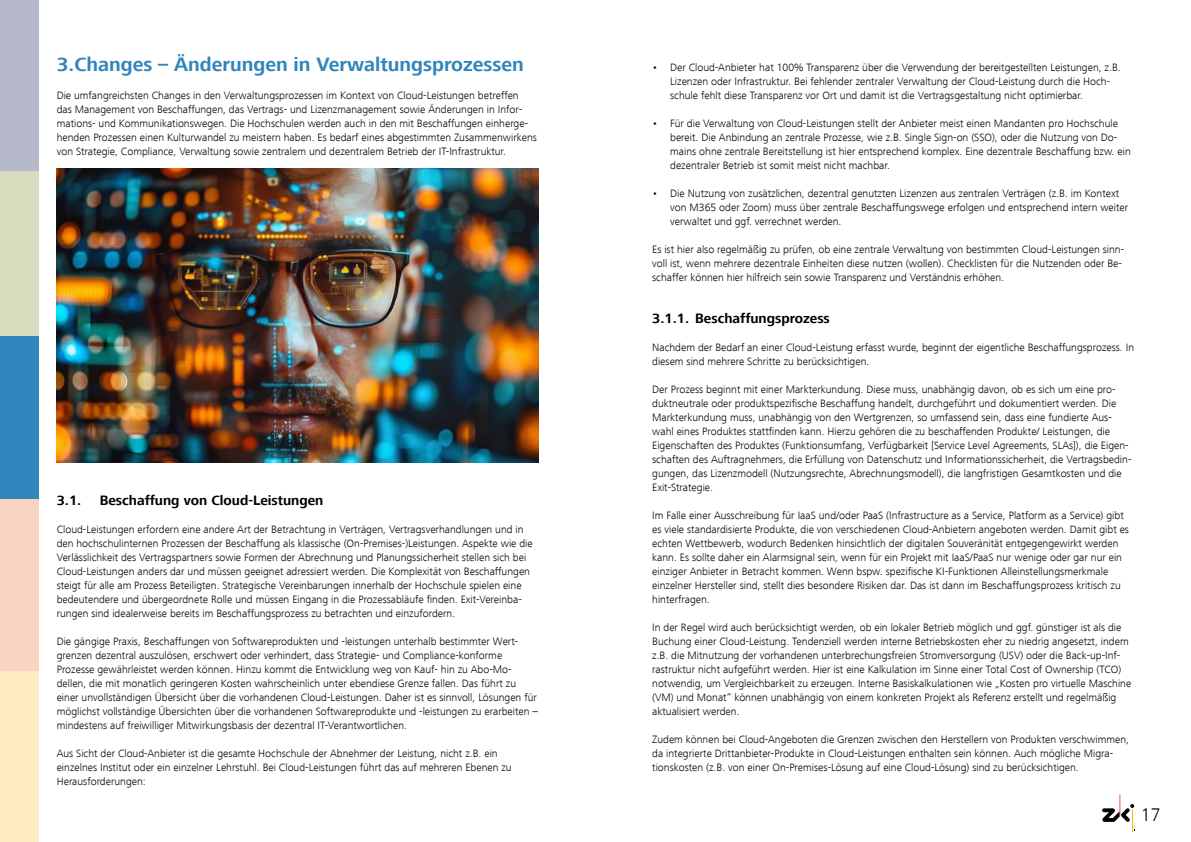
<style>
.page{position:relative;width:1191px;height:842px;background:#fff}
.page>*{position:absolute;margin:0;border:0;box-sizing:border-box;transform-origin:0 0}
.Überschrift{font:700 20px "Frutiger Next LT";color:#3185bd}
.t1{font:300 18.8px "Frutiger Next LT";color:#000}
.Kapitel_Headline{font:700 14px "Frutiger Next LT";color:#000}
.Fließtext{font:300 11px/14px "Frutiger Next LT";color:#000}
</style>
<div class="page">
<svg style="left:1102px;top:794px;width:32px;height:37px"></svg>
<div style="left:0;top:0;width:39px;height:171px;background:#b5b9c9"></div>
<div style="left:0;top:335px;width:39px;height:165px;background:#3185bd"></div>
<div style="left:0;top:171px;width:39px;height:164px;background:#dadcbf"></div>
<div style="left:0;top:500px;width:39px;height:171px;background:#fbd3c3"></div>
<div style="left:0;top:671px;width:39px;height:171px;background:#ffeac1"></div>
<img style="left:57px;top:169px;width:482px;height:294px">
<p class="Überschrift" style="left:57px;top:53px;width:468px">3.Changes – Änderungen in Verwaltungsprozessen</p>
<p class="Fließtext" style="left:57px;top:88px;width:482px">Die umfangreichsten Changes in den Verwaltungsprozessen im Kontext von Cloud-Leistungen betreffen<br>das Management von Beschaffungen, das Vertrags- und Lizenzmanagement sowie Änderungen in Infor&shy;mations- und Kommunikationswegen. Die Hochschulen werden auch in den mit Beschaffungen einherge&shy;henden Prozessen einen Kulturwandel zu meistern haben. Es bedarf eines abgestimmten Zusammenwirkens von Strategie, Compliance, Verwaltung sowie zentralem und dezentralem Betrieb der IT-Infrastruktur.</p>
<p class="Kapitel_Headline" style="left:57px;top:492px;width:26px">3.1.</p>
<p class="Kapitel_Headline" style="left:100px;top:492px;width:225px">Beschaffung von Cloud-Leistungen</p>
<p class="Fließtext" style="left:57px;top:522px;width:477px">Cloud-Leistungen erfordern eine andere Art der Betrachtung in Verträgen, Vertragsverhandlungen und in den hochschulinternen Prozessen der Beschaffung als klassische (On-Premises-)Leistungen. Aspekte wie die Verlässlichkeit des Vertragspartners sowie Formen der Abrechnung und Planungssicherheit stellen sich bei Cloud-Leistungen anders dar und müssen geeignet adressiert werden. Die Komplexität von Beschaffungen steigt für alle am Prozess Beteiligten. Strategische Vereinbarungen innerhalb der Hochschule spielen eine bedeutendere und übergeordnete Rolle und müssen Eingang in die Prozessabläufe finden. Exit-Vereinba&shy;rungen sind idealerweise bereits im Beschaffungsprozess zu betrachten und einzufordern.</p>
<p class="Fließtext" style="left:57px;top:634px;width:483px">Die gängige Praxis, Beschaffungen von Softwareprodukten und -leistungen unterhalb bestimmter Wert&shy;grenzen dezentral auszulösen, erschwert oder verhindert, dass Strategie- und Compliance-konforme Prozesse gewährleistet werden können. Hinzu kommt die Entwicklung weg von Kauf- hin zu Abo-Mo&shy;dellen, die mit monatlich geringeren Kosten wahrscheinlich unter ebendiese Grenze fallen. Das führt zu einer unvollständigen Übersicht über die vorhandenen Cloud-Leistungen. Daher ist es sinnvoll, Lösungen für möglichst vollständige Übersichten über die vorhandenen Softwareprodukte und -leistungen zu erarbeiten – mindestens auf freiwilliger Mitwirkungsbasis der dezentral IT-Verantwortlichen.</p>
<p class="Fließtext" style="left:57px;top:746px;width:456px">Aus Sicht der Cloud-Anbieter ist die gesamte Hochschule der Abnehmer der Leistung, nicht z.B. ein einzelnes Institut oder ein einzelner Lehrstuhl. Bei Cloud-Leistungen führt das auf mehreren Ebenen zu<br>Herausforderungen:</p>
<p class="Fließtext" style="left:670px;top:60px;width:452px;text-indent:-18px">• Der Cloud-Anbieter hat 100% Transparenz über die Verwendung der bereitgestellten Leistungen, z.B.<br>Lizenzen oder Infrastruktur. Bei fehlender zentraler Verwaltung der Cloud-Leistung durch die Hoch&shy;schule fehlt diese Transparenz vor Ort und damit ist die Vertragsgestaltung nicht optimierbar.</p>
<p class="Fließtext" style="left:670px;top:116px;width:462px;text-indent:-18px">• Für die Verwaltung von Cloud-Leistungen stellt der Anbieter meist einen Mandanten pro Hochschule bereit. Die Anbindung an zentrale Prozesse, wie z.B. Single Sign-on (SSO), oder die Nutzung von Do&shy;mains ohne zentrale Bereitstellung ist hier entsprechend komplex. Eine dezentrale Beschaffung bzw. ein dezentraler Betrieb ist somit meist nicht machbar.</p>
<p class="Fließtext" style="left:670px;top:186px;width:459px;text-indent:-18px">• Die Nutzung von zusätzlichen, dezentral genutzten Lizenzen aus zentralen Verträgen (z.B. im Kontext von M365 oder Zoom) muss über zentrale Beschaffungswege erfolgen und entsprechend intern weiter verwaltet und ggf. verrechnet werden.</p>
<p class="Fließtext" style="left:652px;top:242px;width:473px">Es ist hier also regelmäßig zu prüfen, ob eine zentrale Verwaltung von bestimmten Cloud-Leistungen sinn&shy;voll ist, wenn mehrere dezentrale Einheiten diese nutzen (wollen). Checklisten für die Nutzenden oder Be&shy;schaffer können hier hilfreich sein sowie Transparenz und Verständnis erhöhen.</p>
<p class="Kapitel_Headline" style="left:652px;top:310px;width:179px">3.1.1. Beschaffungsprozess</p>
<p class="Fließtext" style="left:652px;top:340px;width:483px">Nachdem der Bedarf an einer Cloud-Leistung erfasst wurde, beginnt der eigentliche Beschaffungsprozess. In diesem sind mehrere Schritte zu berücksichtigen.</p>
<p class="Fließtext" style="left:652px;top:382px;width:481px">Der Prozess beginnt mit einer Markterkundung. Diese muss, unabhängig davon, ob es sich um eine pro&shy;duktneutrale oder produktspezifische Beschaffung handelt, durchgeführt und dokumentiert werden. Die Markterkundung muss, unabhängig von den Wertgrenzen, so umfassend sein, dass eine fundierte Aus&shy;wahl eines Produktes stattfinden kann. Hierzu gehören die zu beschaffenden Produkte/ Leistungen, die Eigenschaften des Produktes (Funktionsumfang, Verfügbarkeit [Service Level Agreements, SLAs]), die Eigen&shy;schaften des Auftragnehmers, die Erfüllung von Datenschutz und Informationssicherheit, die Vertragsbedin&shy;gungen, das Lizenzmodell (Nutzungsrechte, Abrechnungsmodell), die langfristigen Gesamtkosten und die Exit-Strategie.</p>
<p class="Fließtext" style="left:652px;top:508px;width:478px">Im Falle einer Ausschreibung für IaaS und/oder PaaS (Infrastructure as a Service, Platform as a Service) gibt es viele standardisierte Produkte, die von verschiedenen Cloud-Anbietern angeboten werden. Damit gibt es echten Wettbewerb, wodurch Bedenken hinsichtlich der digitalen Souveränität entgegengewirkt werden kann. Es sollte daher ein Alarmsignal sein, wenn für ein Projekt mit IaaS/PaaS nur wenige oder gar nur ein einziger Anbieter in Betracht kommen. Wenn bspw. spezifische KI-Funktionen Alleinstellungsmerkmale einzelner Hersteller sind, stellt dies besondere Risiken dar. Das ist dann im Beschaffungsprozess kritisch zu hinterfragen.</p>
<p class="Fließtext" style="left:652px;top:620px;width:480px">In der Regel wird auch berücksichtigt werden, ob ein lokaler Betrieb möglich und ggf. günstiger ist als die Buchung einer Cloud-Leistung. Tendenziell werden interne Betriebskosten eher zu niedrig angesetzt, indem z.B. die Mitnutzung der vorhandenen unterbrechungsfreien Stromversorgung (USV) oder die Back-up-Inf&shy;rastruktur nicht aufgeführt werden. Hier ist eine Kalkulation im Sinne einer Total Cost of Ownership (TCO) notwendig, um Vergleichbarkeit zu erzeugen. Interne Basiskalkulationen wie „Kosten pro virtuelle Maschine (VM) und Monat“ können unabhängig von einem konkreten Projekt als Referenz erstellt und regelmäßig aktualisiert werden.</p>
<p class="Fließtext" style="left:652px;top:732px;width:478px">Zudem können bei Cloud-Angeboten die Grenzen zwischen den Herstellern von Produkten verschwimmen, da integrierte Drittanbieter-Produkte in Cloud-Leistungen enthalten sein können. Auch mögliche Migra&shy;tionskosten (z.B. von einer On-Premises-Lösung auf eine Cloud-Lösung) sind zu berücksichtigen.</p>
<h2 class="t1" style="left:1141px;top:805px;width:21px">17</h2>
</div>
